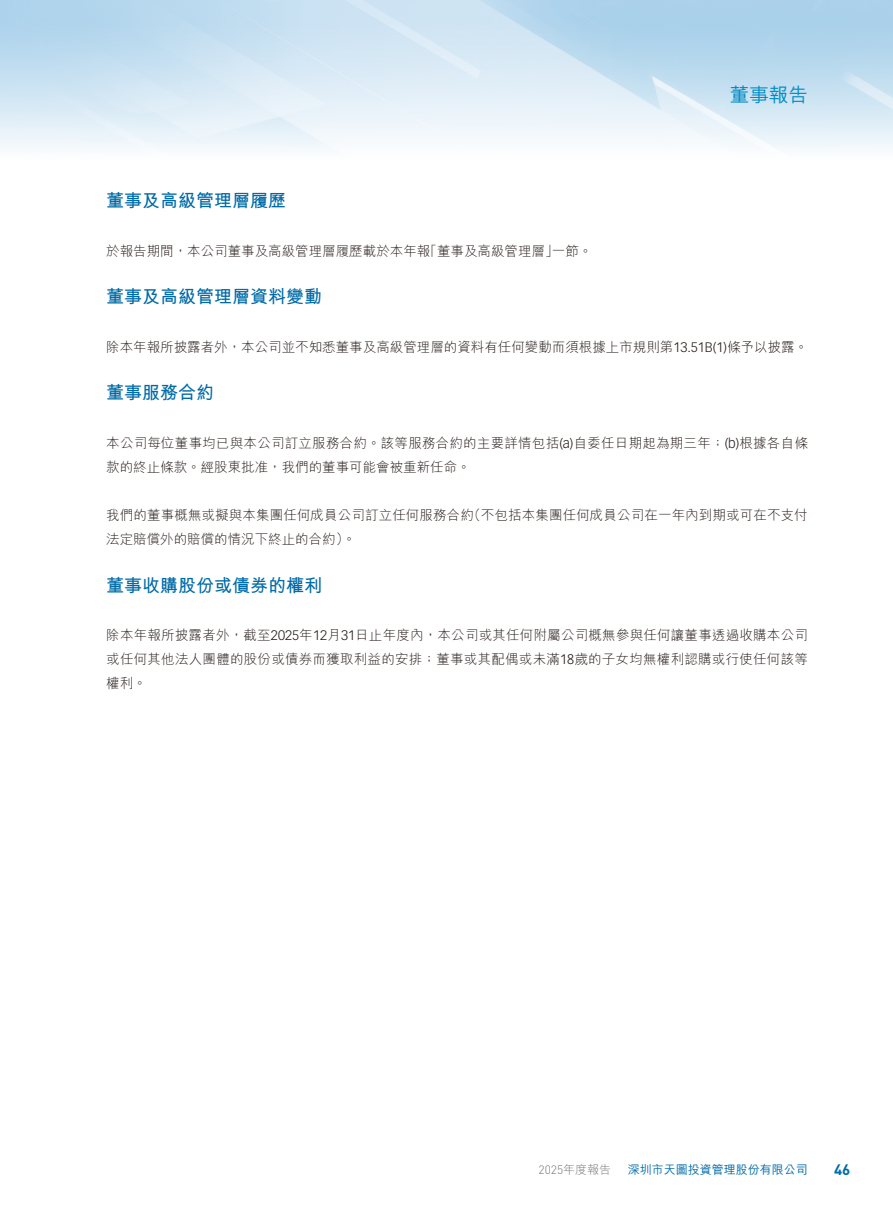
<style>
.page{position:relative;width:893px;height:1212px;background:#fff}
.page>*{position:absolute;margin:0;border:0;box-sizing:border-box;transform-origin:0 0}
.t1{font:500 19.5px "M Hei HK";color:#008bc6}
.t2{font:700 18px "M Hei HK";color:#006ba7}
.t3{font:700 15px "DIN Pro";color:#006ba7}
.t4{font:300 13.5px/24px "M Hei HK";letter-spacing:.01em;color:#231916}
.t5{font:500 12px "M Hei HK";color:#006ba7}
.t6{font:300 12px "DIN Pro";color:#727272}
.s1{font-family:"Vectora LT Std"}
.s2{font-family:"M Hei HK"}
</style>
<div class="page">
<h2 class="t2" style="left:106px;top:188px;width:181px">董事及高級管理層履歷</h2>
<h1 class="t1" style="left:730px;top:81px;width:80px">董事報告</h1>
<p class="t4" style="left:106px;top:239px;width:325px">於報告期間，本公司董事及高級管理層履歷載於本年報</p>
<h2 class="t2" style="left:106px;top:284px;width:217px">董事及高級管理層資料變動</h2>
<p class="t4" style="left:106px;top:335px;width:703px">除本年報所披露者外，本公司並不知悉董事及高級管理層的資料有任何變動而須根據上市規則第<span class="s1">13.51 )1(B</span> 條予以披露。</p>
<h2 class="t2" style="left:106px;top:380px;width:109px">董事服務合約</h2>
<p class="t4" style="left:106px;top:431px;width:703px">本公司每位董事均已與本公司訂立服務合約。該等服務合約的主要詳情包括 <span class="s1">)a(</span> 自委任日期起為期三年；<span class="s1">( )b</span> 根據各自條款的終止條款。經股東批准，我們的董事可能會被重新任命。</p>
<p class="t4" style="left:467px;top:503px;width:342px">（不包括本集團任何成員公司在一年內到期或可在不支付</p>
<p class="t4" style="left:424px;top:239px;width:136px">「董事及高級管理層」</p>
<p class="t4" style="left:552px;top:239px;width:42px">一節。</p>
<p class="t4" style="left:106px;top:503px;width:369px">我們的董事概無或擬與本集團任何成員公司訂立任何服務合約法定賠償外的賠償的情況下終止的合約。(</p>
<h2 class="t2" style="left:106px;top:572px;width:217px">董事收購股份或債券的權利</h2>
<p class="t4" style="left:106px;top:623px;width:703px;text-align:justify">除本年報所披露者外，截至<span class="s1">2025</span>年<span class="s1">12</span>月<span class="s1">31</span>日止年度內，本公司或其任何附屬公司概無參與任何讓董事透過收購本公司或任何其他法人團體的股份或債券而獲取利益的安排；董事或其配偶或未滿<span class="s1">18</span>歲的子女均無權利認購或行使任何該等權利。</p>
<p class="t6" style="left:539px;top:1161px;width:74px">2025<span class="s2">年度報告</span></p>
<p class="t5" style="left:628px;top:1161px;width:181px">深圳市天圖投資管理股份有限公司</p>
<p class="t3" style="left:834px;top:1159px;width:18px">46</p>
</div>
